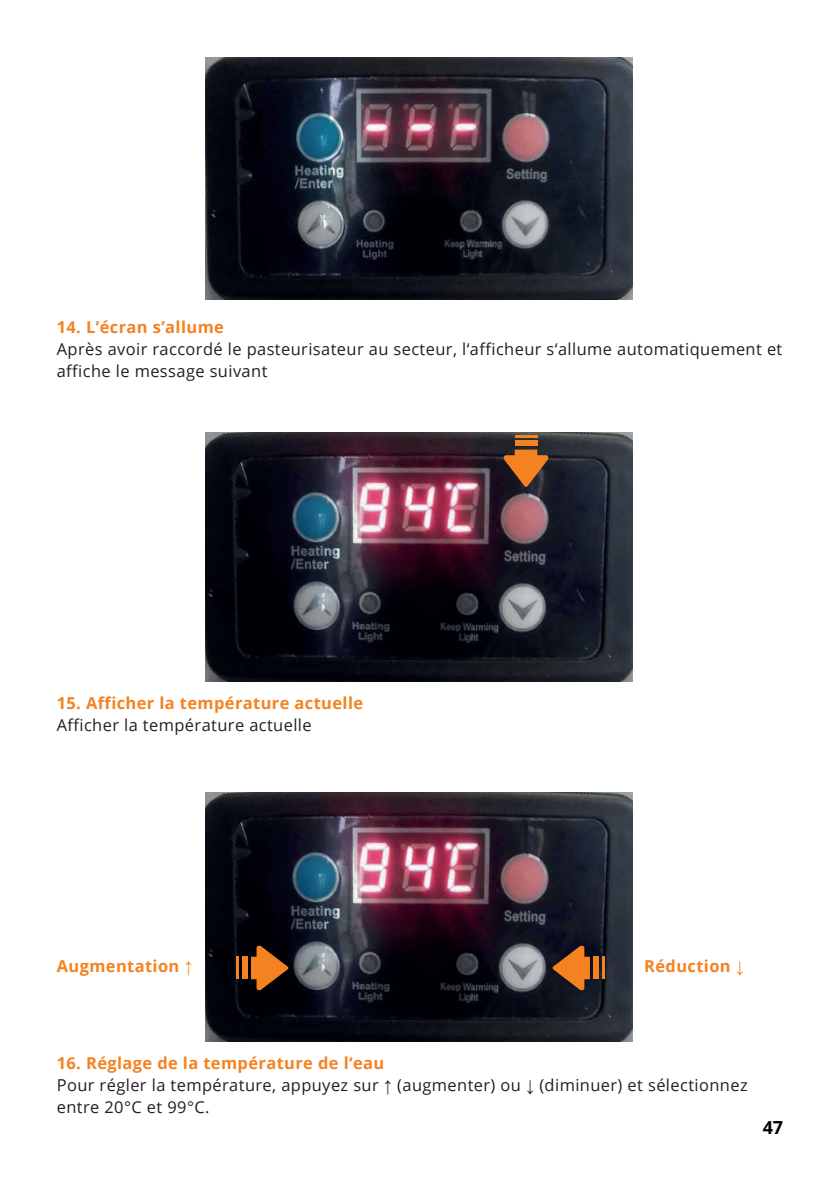
<style>
.page{position:relative;width:840px;height:1191px;background:#fff}
.page>*{position:absolute;margin:0;border:0;box-sizing:border-box;transform-origin:0 0}
.t1{font:700 18px "Open Sans";color:#000001}
.t2{font:16.4px/22px "Open Sans";letter-spacing:.025em;color:#231f20}
.t3{font:700 16.4px "Open Sans";letter-spacing:.025em;color:#f58220}
.s1{font-family:"Arial";font-weight:400}
.s2{font-weight:700;color:#f58220}
.s3{font-family:"Arial"}
</style>
<div class="page">
<img style="left:205px;top:57px;width:427px;height:242px">
<img style="left:205px;top:433px;width:427px;height:248px">
<div style="left:514px;top:440px;width:23px;height:6px;background:#f58220"></div>
<svg style="left:503px;top:449px;width:45px;height:38px;background:#955524"></svg>
<hr style="left:514px;top:434px;width:23px;height:3px;background:#f58220">
<img style="left:205px;top:793px;width:427px;height:248px">
<div style="left:592px;top:956px;width:6px;height:23px;background:#f58220"></div>
<svg style="left:552px;top:945px;width:37px;height:45px;background:#8d4f20"></svg>
<hr style="left:602px;top:956px;width:2px;height:23px;background:#f58220">
<div style="left:242px;top:956px;width:5px;height:23px;background:#f58220"></div>
<svg style="left:251px;top:945px;width:37px;height:45px;background:#8a4915"></svg>
<hr style="left:236px;top:956px;width:2px;height:23px;background:#f58220">
<p class="t3" style="left:57px;top:315px;width:168px">14. L’écran s’allume</p>
<p class="t2" style="left:57px;top:337px;width:726px">Après avoir raccordé le pasteurisateur au secteur, l‘afficheur s‘allume automatiquement et affiche le message suivant</p>
<p class="t3" style="left:57px;top:691px;width:308px">15. Afficher la température actuelle</p>
<p class="t2" style="left:57px;top:713px;width:256px">Afficher la température actuelle</p>
<p class="t3" style="left:57px;top:954px;width:137px">Augmentation <span class="s1">↑</span></p>
<p class="t3" style="left:643px;top:954px;width:101px">Réduction <span class="s1">↓</span></p>
<p class="t2" style="left:57px;top:1051px;width:692px"><span class="s2">16. Réglage de la température de l‘eau<br></span>Pour régler la température, appuyez sur <span class="s3">↑</span> (augmenter) ou <span class="s3">↓</span> (diminuer) et sélectionnez entre 20°C et 99°C.</p>
<p class="t1" style="left:762px;top:1115px;width:22px">47</p>
</div>
